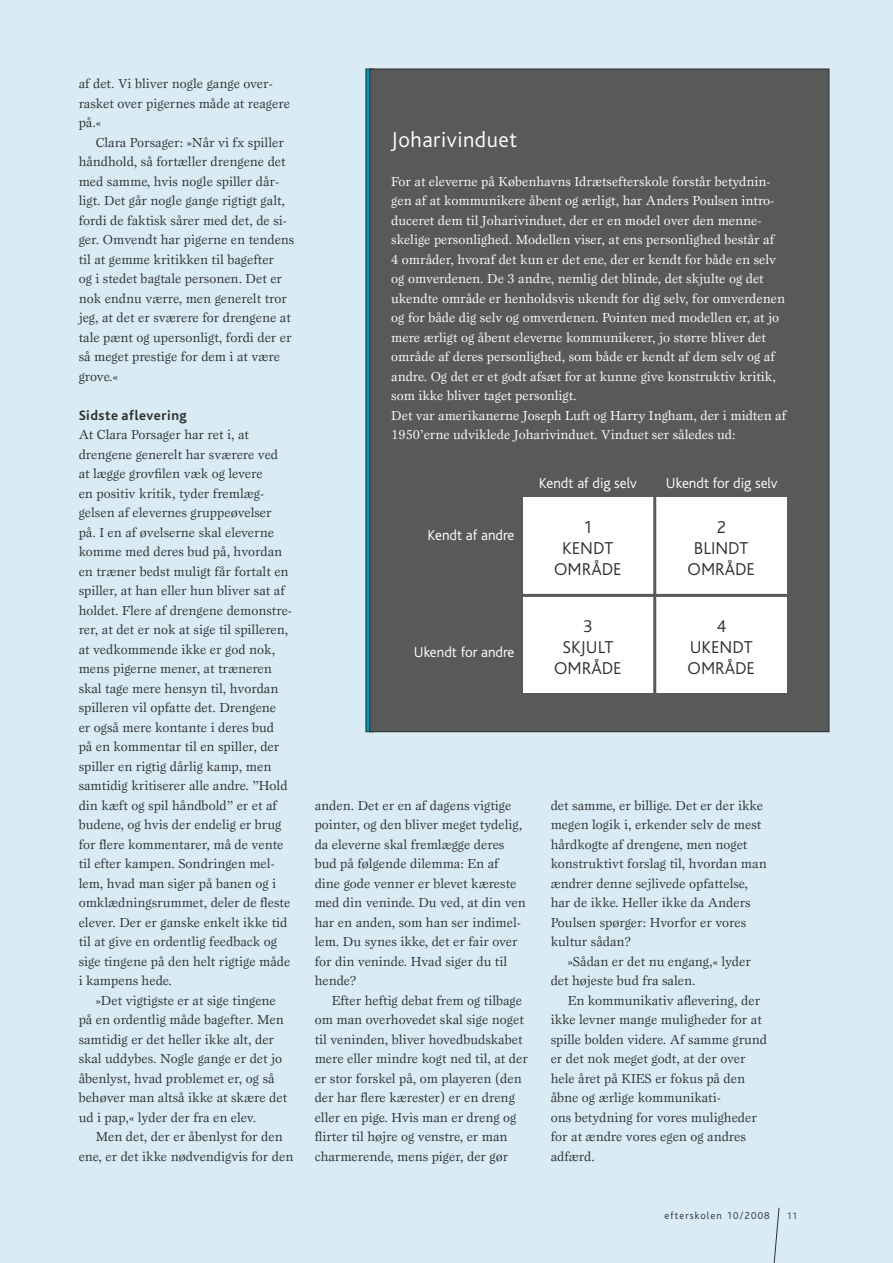
<style>
.page{position:relative;width:893px;height:1263px;background:#d9ebf4}
.page>*{position:absolute;margin:0;border:0;box-sizing:border-box;transform-origin:0 0}
.t1{font:300 22.5px "Bliss";letter-spacing:.025em;color:#fff}
.t2{font:300 18px/21px "Bliss";color:#2d3030;text-align:center}
.t3{font:300 15px "Bliss";color:#fff}
.t4{font:700 14.25px "Bliss";letter-spacing:.035em;color:#2d3030}
.t5{font:13.5px/19.5px "Esprit";color:#2d3030}
.t6{font:13.5px/19.5px "Esprit";color:#fff}
.t7{font:300 10.5px "Bliss";letter-spacing:.11em;color:#2d3030}
.t8{font:300 9.75px "Bliss";color:#2d3030}
</style>
<div class="page">
<svg style="left:773px;top:1207px;width:6px;height:56px"></svg>
<svg style="left:368px;top:71px;width:2px;height:659px"></svg>
<div style="left:370px;top:69px;width:459px;height:663px;background:#585a5a"></div>
<div style="left:523px;top:498px;width:264px;height:195px;background:#fff"></div>
<hr style="left:653px;top:478px;width:3px;height:236px;background:#585a5a">
<hr style="left:515px;top:594px;width:275px;height:3px;background:#585a5a">
<p class="t5" style="left:79px;top:74px;width:213px">af det. Vi bliver nogle gange over&shy;rasket over pigernes måde at reagere på.«</p>
<p class="t5" style="left:79px;top:132px;width:217px;text-indent:17px">Clara Porsager: »Når vi fx spiller håndhold, så fortæller drengene det med samme, hvis nogle spiller dår&shy;ligt. Det går nogle gange rigtigt galt, fordi de faktisk sårer med det, de si&shy;ger. Omvendt har pigerne en tendens til at gemme kritikken til bagefter<br>og i stedet bagtale personen. Det er nok endnu værre, men generelt tror jeg, at det er sværere for drengene at tale pænt og upersonligt, fordi der er så meget prestige for dem i at være grove.«</p>
<p class="t4" style="left:79px;top:408px;width:110px">Sidste aflevering</p>
<p class="t5" style="left:79px;top:425px;width:215px">At Clara Porsager har ret i, at drengene generelt har sværere ved at lægge grovfilen væk og levere<br>en positiv kritik, tyder fremlæg&shy;gelsen af elevernes gruppeøvelser på. I en af øvelserne skal eleverne komme med deres bud på, hvordan en træner bedst muligt får fortalt en spiller, at han eller hun bliver sat af holdet. Flere af drengene demonstre&shy;rer, at det er nok at sige til spilleren, at vedkommende ikke er god nok, mens pigerne mener, at træneren skal tage mere hensyn til, hvordan spilleren vil opfatte det. Drengene<br>er også mere kontante i deres bud<br>på en kommentar til en spiller, der spiller en rigtig dårlig kamp, men samtidig kritiserer alle andre. ”Hold din kæft og spil håndbold” er et af budene, og hvis der endelig er brug for flere kommentarer, må de vente til efter kampen. Sondringen mel&shy;lem, hvad man siger på banen og i omklædningsrummet, deler de fleste elever. Der er ganske enkelt ikke tid til at give en ordentlig feedback og sige tingene på den helt rigtige måde i kampens hede.</p>
<p class="t5" style="left:79px;top:990px;width:210px;text-indent:17px">»Det vigtigste er at sige tingene på en ordentlig måde bagefter. Men samtidig er det heller ikke alt, der skal uddybes. Nogle gange er det jo åbenlyst, hvad problemet er, og så behøver man altså ikke at skære det ud i pap,« lyder der fra en elev.</p>
<p class="t5" style="left:79px;top:1127px;width:216px;text-align:center">Men det, der er åbenlyst for den<br>ene, er det ikke nødvendigvis for den</p>
<h1 class="t1" style="left:391px;top:128px;width:127px">Joharivinduet</h1>
<p class="t6" style="left:391px;top:171px;width:396px">For at eleverne på Københavns Idrætsefterskole forstår betydnin&shy;gen af at kommunikere åbent og ærligt, har Anders Poulsen intro&shy;duceret dem til Joharivinduet, der er en model over den menne&shy;skelige personlighed. Modellen viser, at ens personlighed består af<br>4 områder, hvoraf det kun er det ene, der er kendt for både en selv og omverdenen. De 3 andre, nemlig det blinde, det skjulte og det ukendte område er henholdsvis ukendt for dig selv, for omverdenen og for både dig selv og omverdenen. Pointen med modellen er, at jo mere ærligt og åbent eleverne kommunikerer, jo større bliver det område af deres personlighed, som både er kendt af dem selv og af andre. Og det er et godt afsæt for at kunne give konstruktiv kritik, som ikke bliver taget personligt.<br>Det var amerikanerne Joseph Luft og Harry Ingham, der i midten af 1950’erne udviklede Joharivinduet. Vinduet ser således ud:</p>
<p class="t3" style="left:427px;top:527px;width:89px">Kendt af andre</p>
<p class="t3" style="left:414px;top:644px;width:102px">Ukendt for andre</p>
<p class="t3" style="left:539px;top:475px;width:100px">Kendt af dig selv</p>
<p class="t3" style="left:666px;top:475px;width:113px">Ukendt for dig selv</p>
<h2 class="t2" style="left:554px;top:517px;width:69px">1<br>KENDT<br>OMRÅDE</h2>
<h2 class="t2" style="left:554px;top:615px;width:69px">3<br>SKJULT<br>OMRÅDE</h2>
<h2 class="t2" style="left:688px;top:517px;width:69px">2<br>BLINDT<br>OMRÅDE</h2>
<h2 class="t2" style="left:688px;top:615px;width:69px">4<br>UKENDT<br>OMRÅDE</h2>
<p class="t5" style="left:315px;top:795px;width:213px">anden. Det er en af dagens vigtige pointer, og den bliver meget tydelig, da eleverne skal fremlægge deres bud på følgende dilemma: En af dine gode venner er blevet kæreste med din veninde. Du ved, at din ven har en anden, som han ser indimel&shy;lem. Du synes ikke, det er fair over for din veninde. Hvad siger du til hende?</p>
<p class="t5" style="left:315px;top:990px;width:215px;text-indent:17px">Efter heftig debat frem og tilbage om man overhovedet skal sige noget til veninden, bliver hovedbudskabet mere eller mindre kogt ned til, at der er stor forskel på, om playeren (den der har flere kærester) er en dreng eller en pige. Hvis man er dreng og flirter til højre og venstre, er man charmerende, mens piger, der gør</p>
<p class="t5" style="left:551px;top:795px;width:217px">det samme, er billige. Det er der ikke megen logik i, erkender selv de mest hårdkogte af drengene, men noget konstruktivt forslag til, hvordan man ændrer denne sejlivede opfattelse, har de ikke. Heller ikke da Anders<br>Poulsen spørger: Hvorfor er vores kultur sådan?</p>
<p class="t5" style="left:551px;top:951px;width:202px;text-indent:17px">»Sådan er det nu engang,« lyder det højeste bud fra salen.</p>
<p class="t5" style="left:551px;top:990px;width:218px;text-indent:17px">En kommunikativ aflevering, der ikke levner mange muligheder for at spille bolden videre. Af samme grund er det nok meget godt, at der over hele året på KIES er fokus på den åbne og ærlige kommunikati-<br>ons betydning for vores muligheder for at ændre vores egen og andres adfærd.</p>
<p class="t7" style="left:664px;top:1210px;width:107px">efterskolen 10/2008</p>
<p class="t8" style="left:787px;top:1211px;width:12px">11</p>
</div>
